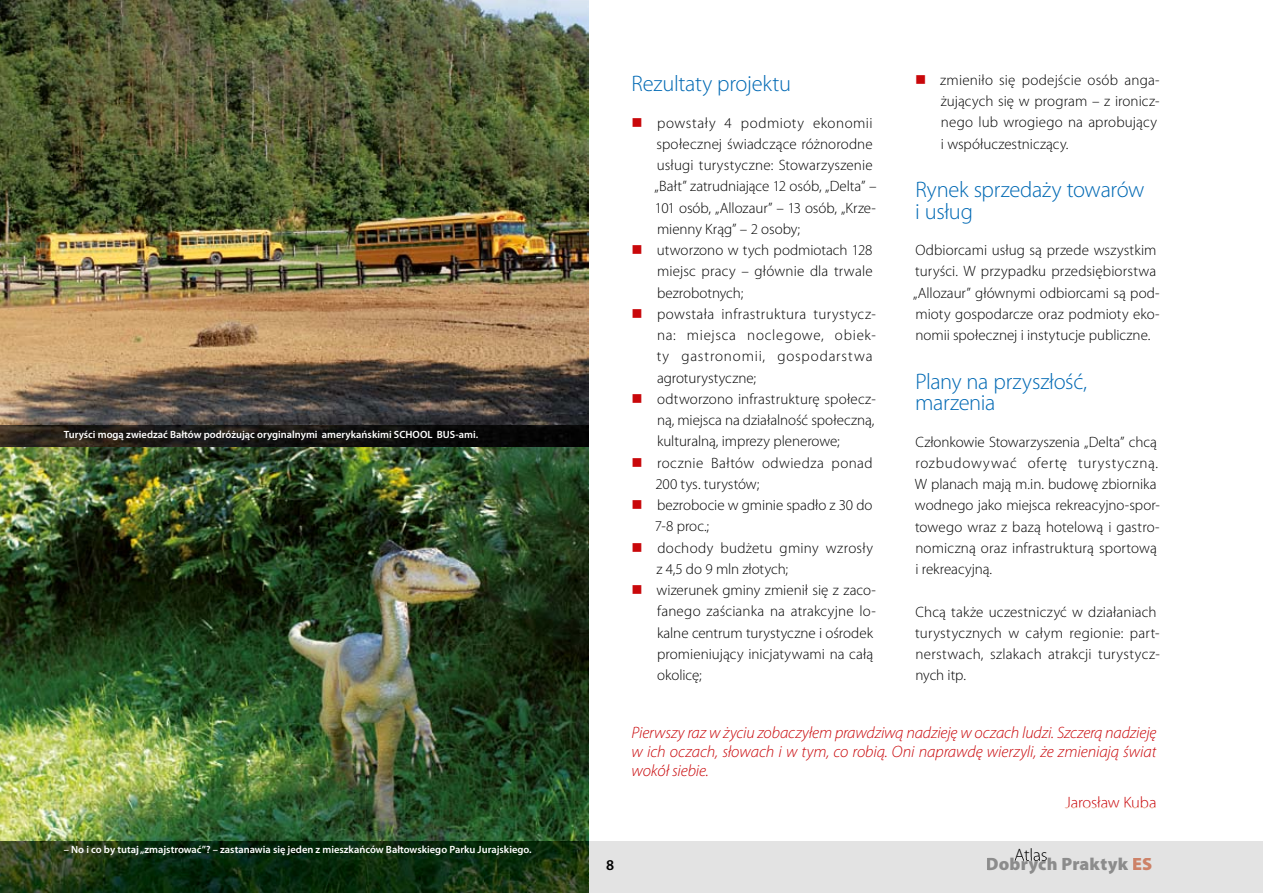
<style>
.page{position:relative;width:1263px;height:893px;background:#fff}
.page>*{position:absolute;margin:0;border:0;box-sizing:border-box;transform-origin:0 0}
.t1{font:300 22.5px/21.3px "Myriad Pro";letter-spacing:-.01em;color:#0069b4}
.t2{font:900 18px "Myriad Pro";letter-spacing:.01em;color:#8c8c8c}
.t3{font:300 18px "Myriad Pro";letter-spacing:-.015em;color:#000}
.t4{font:italic 300 16.5px/18.9px "Myriad Pro";letter-spacing:-.005em;color:#c9070a;text-align:justify}
.t5{font:300 16.5px "Myriad Pro";letter-spacing:-.01em;color:#c9070a}
.t6{font:300 15px/21.3px "Myriad Pro";letter-spacing:.01em;color:#000}
.t7{font:300 15px/21.3px "Myriad Pro";letter-spacing:.045em;color:#000}
.t8{font:300 15px/21.3px "Myriad Pro";letter-spacing:.03em;color:#000}
.t9{font:600 15px "Myriad Pro";color:#000}
.t10{font:600 10.5px "Myriad Pro";color:#fff}
.s1{color:#c9070a}
.s2{color:#cd8268}
</style>
<div class="page">
<div style="left:0;top:842px;width:1263px;height:51px;background:#e3e3e3"></div>
<svg style="left:1014px;top:857px;width:33px;height:4px"></svg>
<img style="left:0;top:446px;width:589px;height:447px">
<img style="left:0;top:0;width:589px;height:446px">
<p class="t10" style="left:64px;top:428px;width:416px">Turyści mogą zwiedzać Bałtów podróżując oryginalnymi amerykańskimi SCHOOL BUS-ami.</p>
<p class="t10" style="left:64px;top:843px;width:469px">– No i co by tutaj „zmajstrować”? – zastanawia się jeden z mieszkańców Bałtowskiego Parku Jurajskiego.</p>
<p class="t9" style="left:606px;top:856px;width:10px">8</p>
<h1 class="t1" style="left:631px;top:73px;width:161px">Rezultaty projektu</h1>
<p class="t6" style="left:655px;top:112px;width:223px;text-indent:-23px"><span class="s1">■</span> powstały 4 podmioty ekonomii społecznej świadczące różnorodne usługi turystyczne: Stowarzyszenie „Bałt” zatrudniające 12 osób, „Delta” – 101 osób, „Allozaur” – 13 osób, „Krze&shy;mienny Krąg” – 2 osoby;</p>
<p class="t6" style="left:657px;top:240px;width:217px;text-align:justify;text-indent:-26px"><span class="s1">■</span> utworzono w tych podmiotach 128 miejsc pracy – głównie dla trwale bezrobotnych;</p>
<p class="t7" style="left:657px;top:303px;width:221px;text-indent:-25px"><span class="s1">■</span> powstała infrastruktura turystycz&shy;na: miejsca noclegowe, obiek&shy;ty gastronomii, gospodarstwa agroturystyczne;</p>
<p class="t6" style="left:657px;top:388px;width:220px;text-align:justify;text-indent:-26px"><span class="s1">■</span> odtworzono infrastrukturę społecz&shy;ną, miejsca na działalność społeczną, kulturalną, imprezy plenerowe;</p>
<p class="t8" style="left:655px;top:452px;width:219px;text-indent:-24px"><span class="s1">■</span> rocznie Bałtów odwiedza ponad<br>200 tys. turystów;</p>
<p class="t6" style="left:655px;top:495px;width:219px;text-indent:-24px"><span class="s1">■</span> bezrobocie w gminie spadło z 30 do<br>7-8 proc.;</p>
<p class="t6" style="left:656px;top:537px;width:218px;text-indent:-25px"><span class="s1">■</span> dochody budżetu gminy wzrosły z 4,5 do 9 mln złotych;</p>
<p class="t6" style="left:657px;top:580px;width:220px;text-indent:-26px"><span class="s1">■</span> wizerunek gminy zmienił się z zaco&shy;fanego zaścianka na atrakcyjne lo&shy;kalne centrum turystyczne i ośrodek promieniujący inicjatywami na całą okolicę;</p>
<p class="t6" style="left:941px;top:70px;width:221px;text-indent:-25px"><span class="s1">■</span> zmieniło się podejście osób anga&shy;żujących się w program – z ironicz&shy;nego lub wrogiego na aprobujący i współuczestniczący.</p>
<h1 class="t1" style="left:915px;top:180px;width:231px">Rynek sprzedaży towarów i usług</h1>
<p class="t6" style="left:913px;top:240px;width:248px">Odbiorcami usług są przede wszystkim turyści. W przypadku przedsiębiorstwa „Allozaur” głównymi odbiorcami są pod&shy;mioty gospodarcze oraz podmioty eko&shy;nomii społecznej i instytucje publiczne.</p>
<h1 class="t1" style="left:915px;top:371px;width:173px">Plany na przyszłość, marzenia</h1>
<p class="t6" style="left:915px;top:431px;width:247px">Członkowie Stowarzyszenia „Delta” chcą rozbudowywać ofertę turystyczną.<br>W planach mają m.in. budowę zbiornika wodnego jako miejsca rekreacyjno-spor&shy;towego wraz z bazą hotelową i gastro&shy;nomiczną oraz infrastrukturą sportową i rekreacyjną.</p>
<p class="t6" style="left:915px;top:601px;width:246px">Chcą także uczestniczyć w działaniach turystycznych w całym regionie: part&shy;nerstwach, szlakach atrakcji turystycz&shy;nych itp.</p>
<p class="t4" style="left:632px;top:724px;width:526px">Pierwszy raz w życiu zobaczyłem prawdziwą nadzieję w oczach ludzi. Szczerą nadzieję w ich oczach, słowach i w tym, co robią. Oni naprawdę wierzyli, że zmieniają świat wokół siebie.</p>
<p class="t5" style="left:1065px;top:793px;width:93px">Jarosław Kuba</p>
<p class="t3" style="left:1014px;top:845px;width:35px">Atlas</p>
<p class="t2" style="left:986px;top:854px;width:168px">Dobrych Praktyk <span class="s2">ES</span></p>
</div>
